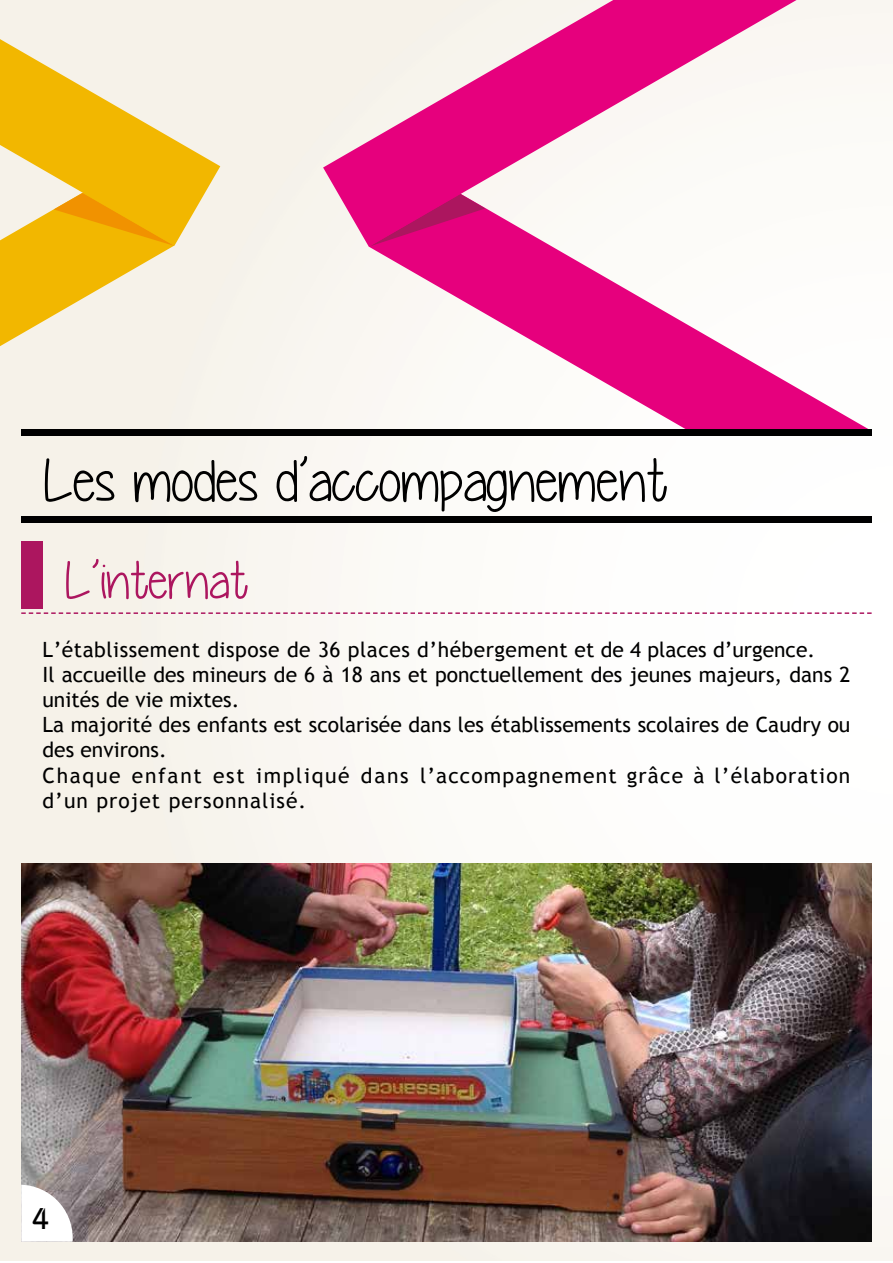
<style>
.page{position:relative;width:893px;height:1263px;background:#fff}
.page>*{position:absolute;margin:0;border:0;box-sizing:border-box;transform-origin:0 0}
.t1{font:60px "Yummy Cupcakes";color:#000}
.t2{font:52.5px "Yummy Cupcakes";color:#ac165f}
.t3{font:500 30px "Bordeaux";color:#000}
.t4{font:21px/25.2px "Trebuchet MS";color:#000}
</style>
<div class="page">
<img style="left:1px;top:0;width:892px;height:1260px">
<img style="left:21px;top:863px;width:851px;height:379px">
<svg style="left:369px;top:167px;width:502px;height:262px"></svg>
<svg style="left:323px;top:0;width:473px;height:247px"></svg>
<svg style="left:0;top:246px;width:174px;height:100px;background:#f3d473"></svg>
<svg style="left:0;top:39px;width:220px;height:207px;background:#f3ce62"></svg>
<svg style="left:21px;top:1185px;width:52px;height:57px"></svg>
<div style="left:21px;top:429px;width:851px;height:7px;background:#000"></div>
<div style="left:21px;top:516px;width:851px;height:6px;background:#000"></div>
<div style="left:21px;top:541px;width:22px;height:67px;background:#ac165f"></div>
<svg style="left:21px;top:612px;width:851px;height:2px"></svg>
<h1 class="t1" style="left:43px;top:447px;width:626px">Les modes d’accompagnement</h1>
<h2 class="t2" style="left:64px;top:551px;width:185px">L’internat</h2>
<p class="t4" style="left:43px;top:636px;width:809px">L’établissement dispose de 36 places d’hébergement et de 4 places d’urgence.<br>Il accueille des mineurs de 6 à 18 ans et ponctuellement des jeunes majeurs, dans 2 unités de vie mixtes.<br>La majorité des enfants est scolarisée dans les établissements scolaires de Caudry ou des environs.<br>Chaque enfant est impliqué dans l’accompagnement grâce à l’élaboration d’un projet personnalisé.</p>
<h3 class="t3" style="left:32px;top:1202px;width:18px">4</h3>
</div>
